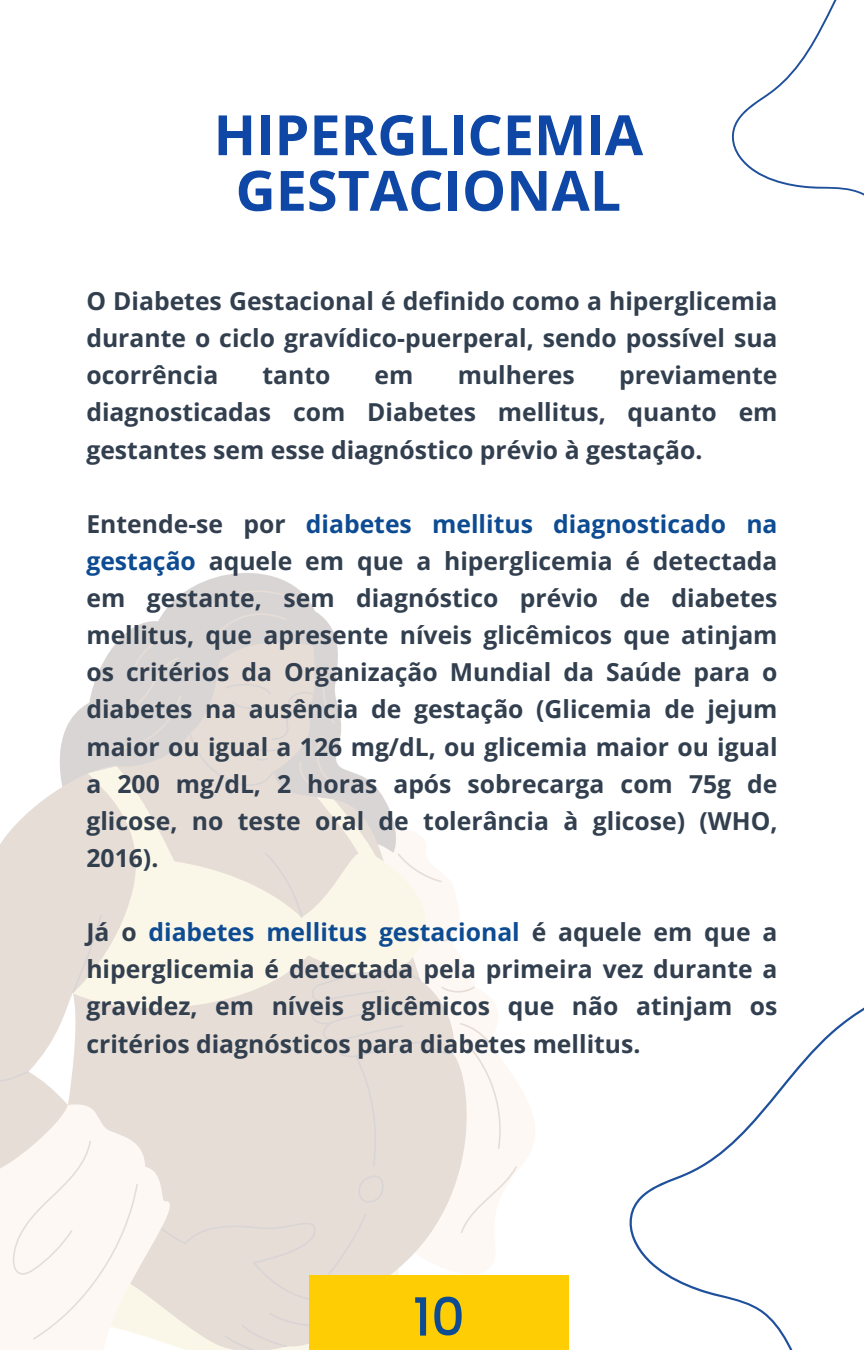
<style>
.page{position:relative;width:864px;height:1350px;background:#fff}
.page>*{position:absolute;margin:0;border:0;box-sizing:border-box;transform-origin:0 0}
.t1{font:700 55.57px/55.6px "Open Sans";color:#0e47a5;text-align:center}
.t2{font:500 52.43px "Poppins";color:#0d4b92}
.t3{font:700 24.75px/37.1px "Open Sans";color:#323f4f;text-align:justify}
.s1{color:#0d4b92}
</style>
<div class="page">
<svg style="left:731px;top:0;width:133px;height:196px"></svg>
<svg style="left:568px;top:1007px;width:296px;height:343px"></svg>
<svg style="left:517px;top:1084px;width:51px;height:192px"></svg>
<svg style="left:64px;top:573px;width:277px;height:160px"></svg>
<svg style="left:0;top:733px;width:341px;height:119px"></svg>
<svg style="left:73px;top:766px;width:353px;height:86px;background:#eae3dd"></svg>
<svg style="left:95px;top:632px;width:86px;height:118px;background:#dcd8d6"></svg>
<svg style="left:189px;top:585px;width:149px;height:201px;background:#e0dad7"></svg>
<svg style="left:0;top:852px;width:517px;height:498px"></svg>
<div style="left:309px;top:1276px;width:259px;height:74px;background:#fecd03"></div>
<p class="t1" style="left:214px;top:106px;width:431px">HIPERGLICEMIA<br>GESTACIONAL</p>
<p class="t3" style="left:86px;top:282px;width:693px">O Diabetes Gestacional é definido como a hiperglicemia durante o ciclo gravídico-puerperal, sendo possível sua ocorrência</p>
<p class="t3" style="left:86px;top:356px;width:693px;text-indent:533px">previamente diagnosticadas com Diabetes mellitus, quanto em gestantes sem esse diagnóstico prévio à gestação.</p>
<p class="t3" style="left:262px;top:356px;width:69px">tanto</p>
<p class="t3" style="left:375px;top:356px;width:40px">em</p>
<p class="t3" style="left:458px;top:356px;width:119px">mulheres</p>
<p class="t3" style="left:86px;top:505px;width:693px">Entende-se por <span class="s1">diabetes mellitus diagnosticado na gestação</span> aquele em que a hiperglicemia é detectada em gestante, sem diagnóstico prévio de diabetes mellitus, que apresente níveis glicêmicos que atinjam os critérios da Organização Mundial da Saúde para o diabetes na ausência de gestação (Glicemia de jejum maior ou igual a 126 mg/dL, ou glicemia maior ou igual a 200 mg/dL, 2 horas após sobrecarga com 75g de glicose, no teste oral de tolerância à glicose) (WHO, 2016).</p>
<p class="t3" style="left:86px;top:913px;width:693px">Já o <span class="s1">diabetes mellitus gestacional</span> é aquele em que a hiperglicemia é detectada pela primeira vez durante a gravidez, em níveis glicêmicos que não atinjam os critérios diagnósticos para diabetes mellitus.</p>
<p class="t2" style="left:413px;top:1281px;width:54px">10</p>
</div>
